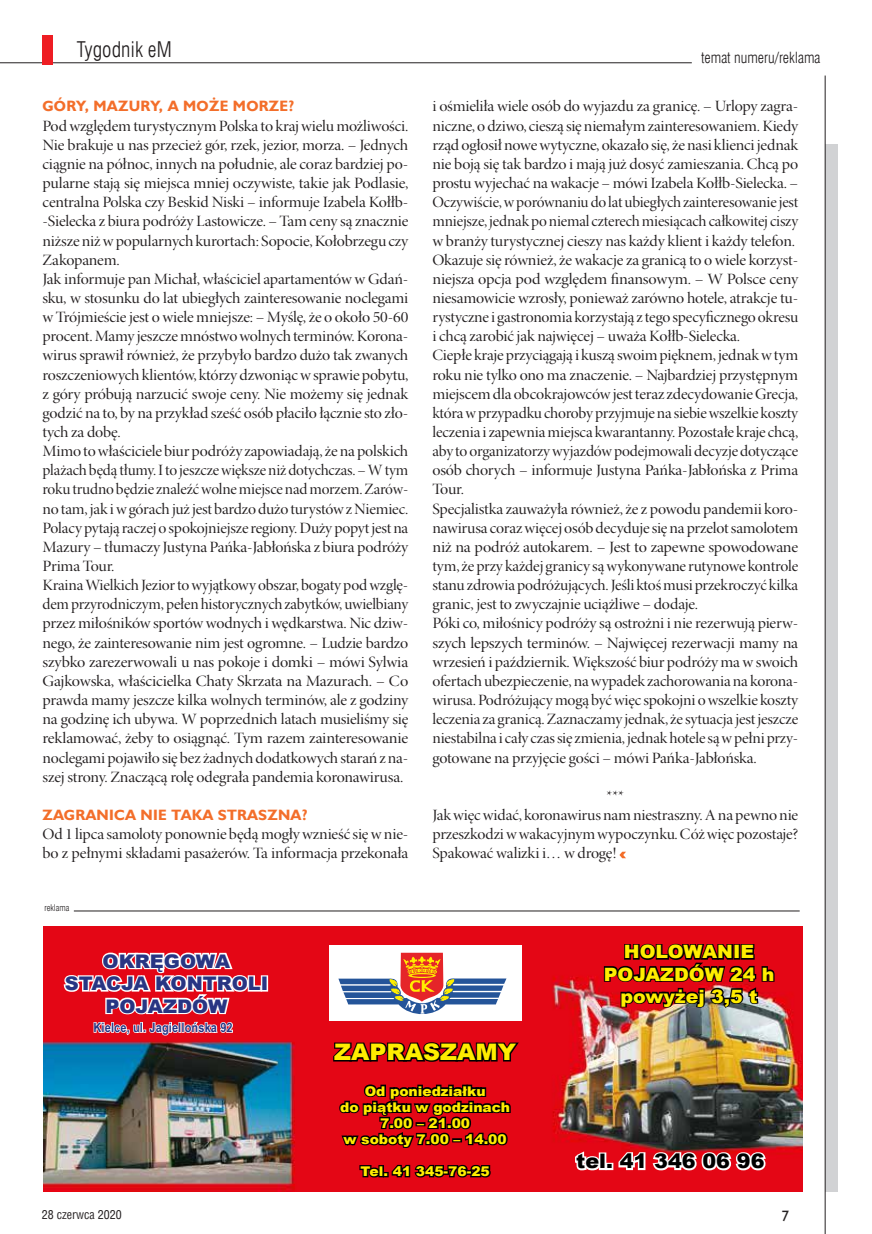
<style>
.page{position:relative;width:872px;height:1234px;background:#fff}
.page>*{position:absolute;margin:0;border:0;box-sizing:border-box;transform-origin:0 0}
.t1{font:900 22.8px "Arial";color:#ffed00}
.t2{font:21px "Swis 721 Lt Cn EUX";color:#231f20}
.t3{font:900 19.95px "Arial";color:#000}
.t4{font:900 18.75px/22.5px "Arial";color:#283583;text-align:center}
.t5{font:900 18.3px/22px "Arial";color:#ffed00;text-align:center}
.TEKST_GŁÓWNY{font:15.75px/19.2px "Minion Pro Disp";letter-spacing:-.01em;color:#231f20;text-align:justify;scale:1.06 1}
.TEKST_GŁÓWNY-2{font:15.75px/19.2px "Minion Pro Disp";letter-spacing:-.01em;color:#231f20;text-align:justify;scale:1.04 1}
.SRODTYTUL{font:700 15px "Humanst 521 EUX";letter-spacing:.02em;color:#f36e2a}
.t6{font:15px "Swis 721 Lt Cn EUX";color:#231f20}
.t7{font:15px "Humanst 521 EUX";color:#231f20}
.t8{font:900 13.35px/16px "Arial";color:#ffed00;text-align:center}
.t9{font:700 12.9px "Arial Narrow";letter-spacing:.01em;color:#283583}
.t10{font:condensed 12px "Helvetica";color:#231f20}
.t11{font:9px "Swis 721 Lt Cn EUX";color:#231f20}
</style>
<div class="page">
<div style="left:825px;top:144px;width:13px;height:1047px;background:#d1d2d4"></div>
<hr style="left:0;top:62px;width:692px;height:1px;background:#231f20">
<hr style="left:824px;top:75px;width:1px;height:1158px;background:#231f20">
<div style="left:43px;top:35px;width:10px;height:30px;background:#ee1d23"></div>
<hr style="left:74px;top:910px;width:725px;height:1px;background:#231f20">
<img style="left:43px;top:926px;width:759px;height:265px">
<div style="left:329px;top:945px;width:192px;height:75px;background:#fff"></div>
<svg style="left:338px;top:952px;width:168px;height:62px"></svg>
<svg style="left:332px;top:1026px;width:189px;height:38px;background:#9b030e"></svg>
<svg style="left:337px;top:1082px;width:175px;height:68px;background:#80030b"></svg>
<svg style="left:358px;top:1161px;width:135px;height:18px;background:#6e020a"></svg>
<div style="left:261px;top:975px;width:7px;height:16px;border:3px solid #fff"></div>
<svg style="left:602px;top:940px;width:174px;height:69px;background:#861219"></svg>
<svg style="left:573px;top:1148px;width:31px;height:24px"></svg>
<div style="left:599px;top:1152px;width:7px;height:17px;border:3px solid #fff"></div>
<div style="left:605px;top:1162px;width:8px;height:7px;border:3px solid #fff"></div>
<svg style="left:617px;top:1148px;width:151px;height:24px"></svg>
<svg style="left:62px;top:947px;width:201px;height:89px"></svg>
<svg style="left:619px;top:851px;width:7px;height:7px"></svg>
<p class="t2" style="left:77px;top:37px;width:96px">Tygodnik eM</p>
<p class="SRODTYTUL" style="left:43px;top:97px;width:253px">GÓRY, MAZURY, A MOŻE MORZE?</p>
<p class="TEKST_GŁÓWNY" style="left:43px;top:116px;width:346px">Pod względem turystycznym Polska to kraj wielu możliwości.<br>Nie brakuje u nas przecież gór, rzek, jezior, morza. – Jednych ciągnie na północ, innych na południe, ale coraz bardziej po&shy;pularne stają się miejsca mniej oczywiste, takie jak Podlasie, centralna Polska czy Beskid Niski – informuje Izabela Kołłb--Sielecka z biura podróży Lastowicze. – Tam ceny są znacznie niższe niż wpopularnych kurortach: Sopocie, Kołobrzegu czy Zakopanem.</p>
<p class="TEKST_GŁÓWNY" style="left:43px;top:269px;width:346px">Jak informuje pan Michał, właściciel apartamentów w Gdań&shy;sku, w stosunku do lat ubiegłych zainteresowanie noclegami w Trójmieście jest o wiele mniejsze: – Myślę, że o około 50-60 procent. Mamy jeszcze mnóstwo wolnych terminów. Korona&shy;wirus sprawił również, że przybyło bardzo dużo tak zwanych roszczeniowych klientów, którzy dzwoniąc wsprawie pobytu, z góry próbują narzucić swoje ceny. Nie możemy się jednak godzić na to, by na przykład sześć osób płaciło łącznie sto zło&shy;tych za dobę.</p>
<p class="TEKST_GŁÓWNY" style="left:43px;top:442px;width:346px">Mimo to właściciele biur podróży zapowiadają, że na polskich plażach będą tłumy. Ito jeszcze większe niż dotychczas. – Wtym roku trudno będzie znaleźć wolne miejsce nad morzem. Zarów&shy;no tam, jak iwgórach już jest bardzo dużo turystów zNiemiec.<br>Polacy pytają raczej o spokojniejsze regiony. Duży popyt jest na Mazury – tłumaczy Justyna Pańka-Jabłońska z biura podróży Prima Tour.</p>
<p class="TEKST_GŁÓWNY-2" style="left:43px;top:576px;width:353px">Kraina Wielkich Jezior to wyjątkowy obszar, bogaty pod wzglę&shy;dem przyrodniczym, pełen historycznych zabytków, uwielbiany przez miłośników sportów wodnych i wędkarstwa. Nic dziw&shy;nego, że zainteresowanie nim jest ogromne. – Ludzie bardzo szybko zarezerwowali u nas pokoje i domki – mówi Sylwia Gajkowska, właścicielka Chaty Skrzata na Mazurach. – Co prawda mamy jeszcze kilka wolnych terminów, ale z godziny na godzinę ich ubywa. W poprzednich latach musieliśmy się reklamować, żeby to osiągnąć. Tym razem zainteresowanie noclegami pojawiło się bez żadnych dodatkowych starań zna&shy;szej strony. Znaczącą rolę odegrała pandemia koronawirusa.</p>
<p class="SRODTYTUL" style="left:43px;top:805px;width:267px">ZAGRANICA NIE TAKA STRASZNA?</p>
<p class="TEKST_GŁÓWNY" style="left:43px;top:824px;width:346px">Od 1 lipca samoloty ponownie będą mogły wznieść się wnie&shy;bo z pełnymi składami pasażerów. Ta informacja przekonała</p>
<p class="t11" style="left:44px;top:902px;width:26px">reklama</p>
<p class="t6" style="left:701px;top:48px;width:121px">temat numeru/reklama</p>
<p class="TEKST_GŁÓWNY" style="left:432px;top:97px;width:347px">i ośmieliła wiele osób do wyjazdu za granicę. – Urlopy zagra&shy;niczne, odziwo, cieszą się niemałym zainteresowaniem. Kiedy rząd ogłosił nowe wytyczne, okazało się, że nasi klienci jednak nie boją się tak bardzo i mają już dosyć zamieszania. Chcą po prostu wyjechać na wakacje – mówi Izabela Kołłb-Sielecka. – Oczywiście, wporównaniu do lat ubiegłych zainteresowanie jest mniejsze, jednak po niemal czterech miesiącach całkowitej ciszy w branży turystycznej cieszy nas każdy klient i każdy telefon.</p>
<p class="TEKST_GŁÓWNY" style="left:432px;top:250px;width:346px">Okazuje się również, że wakacje za granicą to o wiele korzyst&shy;niejsza opcja pod względem finansowym. – W Polsce ceny niesamowicie wzrosły, ponieważ zarówno hotele, atrakcje tu&shy;rystyczne i gastronomia korzystają ztego specyficznego okresu i chcą zarobić jak najwięcej – uważa Kołłb-Sielecka.</p>
<p class="TEKST_GŁÓWNY" style="left:432px;top:346px;width:346px">Ciepłe kraje przyciągają i kuszą swoim pięknem, jednak wtym roku nie tylko ono ma znaczenie. – Najbardziej przystępnym miejscem dla obcokrajowców jest teraz zdecydowanie Grecja, która wprzypadku choroby przyjmuje na siebie wszelkie koszty leczenia izapewnia miejsca kwarantanny. Pozostałe kraje chcą, aby to organizatorzy wyjazdów podejmowali decyzje dotyczące osób chorych – informuje Justyna Pańka-Jabłońska z Prima Tour.</p>
<p class="TEKST_GŁÓWNY" style="left:432px;top:499px;width:347px">Specjalistka zauważyła również, że z powodu pandemii koro&shy;nawirusa coraz więcej osób decyduje się na przelot samolotem niż na podróż autokarem. – Jest to zapewne spowodowane tym, że przy każdej granicy są wykonywane rutynowe kontrole stanu zdrowia podróżujących. Jeśli ktoś musi przekroczyć kilka granic, jest to zwyczajnie uciążliwe – dodaje.</p>
<p class="TEKST_GŁÓWNY" style="left:432px;top:614px;width:346px">Póki co, miłośnicy podróży są ostrożni i nie rezerwują pierw&shy;szych lepszych terminów. – Najwięcej rezerwacji mamy na wrzesień i październik. Większość biur podróży ma w swoich ofertach ubezpieczenie, na wypadek zachorowania na korona&shy;wirusa. Podróżujący mogą być więc spokojni owszelkie koszty leczenia za granicą. Zaznaczamy jednak, że sytuacja jest jeszcze niestabilna icały czas się zmienia, jednak hotele są wpełni przy&shy;gotowane na przyjęcie gości – mówi Pańka-Jabłońska.</p>
<p class="TEKST_GŁÓWNY" style="left:606px;top:786px;width:18px">***</p>
<p class="TEKST_GŁÓWNY" style="left:432px;top:805px;width:346px">Jak więc widać, koronawirus nam niestraszny. Ana pewno nie przeszkodzi wwakacyjnym wypoczynku. Cóż więc pozostaje?<br>Spakować walizki i… w drogę!</p>
<p class="t4" style="left:65px;top:948px;width:205px">OKRĘGOWA<br>STACJA KONTROLI<br>POJAZDÓW</p>
<p class="t5" style="left:604px;top:940px;width:172px">HOLOWANIE<br>POJAZDÓW 24 h powyżej 3,5 t</p>
<p class="t9" style="left:93px;top:1017px;width:141px">Kielce, ul. Jagiellońska 92</p>
<p class="t1" style="left:334px;top:1035px;width:183px">ZAPRASZAMY</p>
<p class="t8" style="left:340px;top:1082px;width:171px">Od poniedziałku<br>do piątku w godzinach<br>7.00 – 21.00<br>w soboty 7.00 – 14.00</p>
<p class="t8" style="left:360px;top:1162px;width:131px">Tel. 41 345-76-25</p>
<p class="t3" style="left:576px;top:1146px;width:190px">tel. 41 346 06 96</p>
<p class="t10" style="left:42px;top:1206px;width:81px">28 CZERWCA 2020</p>
<p class="t7" style="left:781px;top:1206px;width:9px">7</p>
</div>
